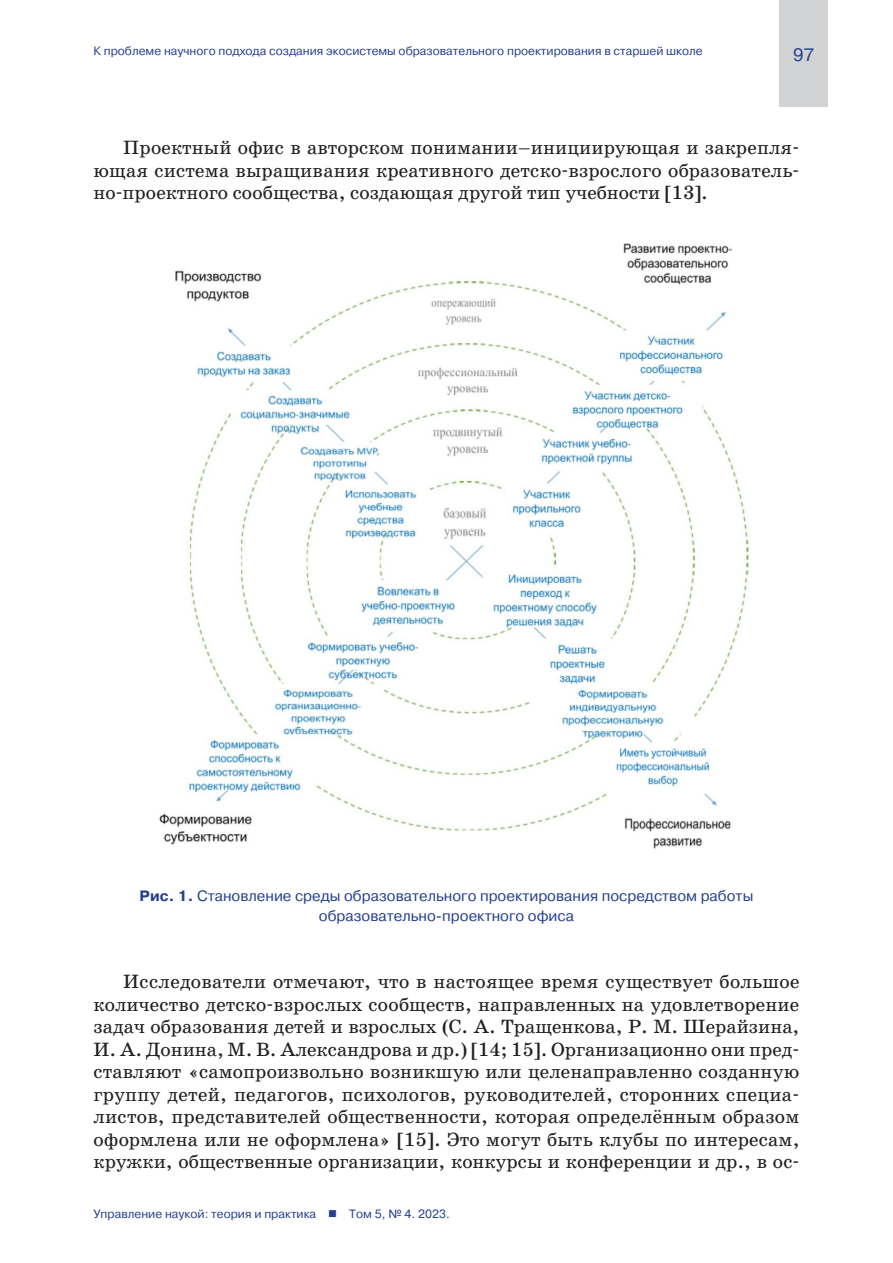
<style>
.page{position:relative;width:893px;height:1263px;background:#fff}
.page>*{position:absolute;margin:0;border:0;box-sizing:border-box;transform-origin:0 0}
._4-3-Основной{font:19.5px/22.5px "School";color:#231f20;text-align:justify}
.t1{font:18px "Pragmatica";color:#253f8e}
._07-Рисунок_подпись{font:15px/19.5px "Pragmatica";color:#253f8e;text-align:center}
.t2{font:12px "Pragmatica";color:#253f8e}
.s1{font-weight:700}
</style>
<div class="page">
<div style="left:779px;top:0;width:49px;height:106px;background:#d1d2d4"></div>
<img style="left:159px;top:243px;width:591px;height:606px">
<p class="t2" style="left:94px;top:44px;width:611px">К проблеме научного подхода создания экосистемы образовательного проектирования в старшей школе</p>
<p class="t1" style="left:793px;top:44px;width:22px">97</p>
<p class="_4-3-Основной" style="left:94px;top:137px;width:707px;text-indent:30px">Проектный офис в авторском понимании–инициирующая и закрепля&shy;ющая система выращивания креативного детско-взрослого образователь&shy;но-проектного сообщества, создающая другой тип учебности [13].</p>
<p class="_07-Рисунок_подпись" style="left:140px;top:887px;width:615px"><span class="s1">Рис. 1.</span> Становление среды образовательного проектирования посредством работы образовательно-проектного офиса</p>
<p class="_4-3-Основной" style="left:94px;top:971px;width:708px;text-indent:30px">Исследователи отмечают, что в настоящее время существует большое количество детско-взрослых сообществ, направленных на удовлетворение задач образования детей и взрослых (С. А. Тращенкова, Р. М. Шерайзина, И. А. Донина, М. В. Александрова и др.) [14; 15]. Организационно они пред&shy;ставляют «самопроизвольно возникшую или целенаправленно созданную группу детей, педагогов, психологов, руководителей, сторонних специа&shy;листов, представителей общественности, которая определённым образом оформлена или не оформлена» [15]. Это могут быть клубы по интересам, кружки, общественные организации, конкурсы и конференции и др., в ос-</p>
<p class="t2" style="left:94px;top:1206px;width:358px">Управление наукой: теория и практика ■ Том 5, № 4. 2023.</p>
</div>
